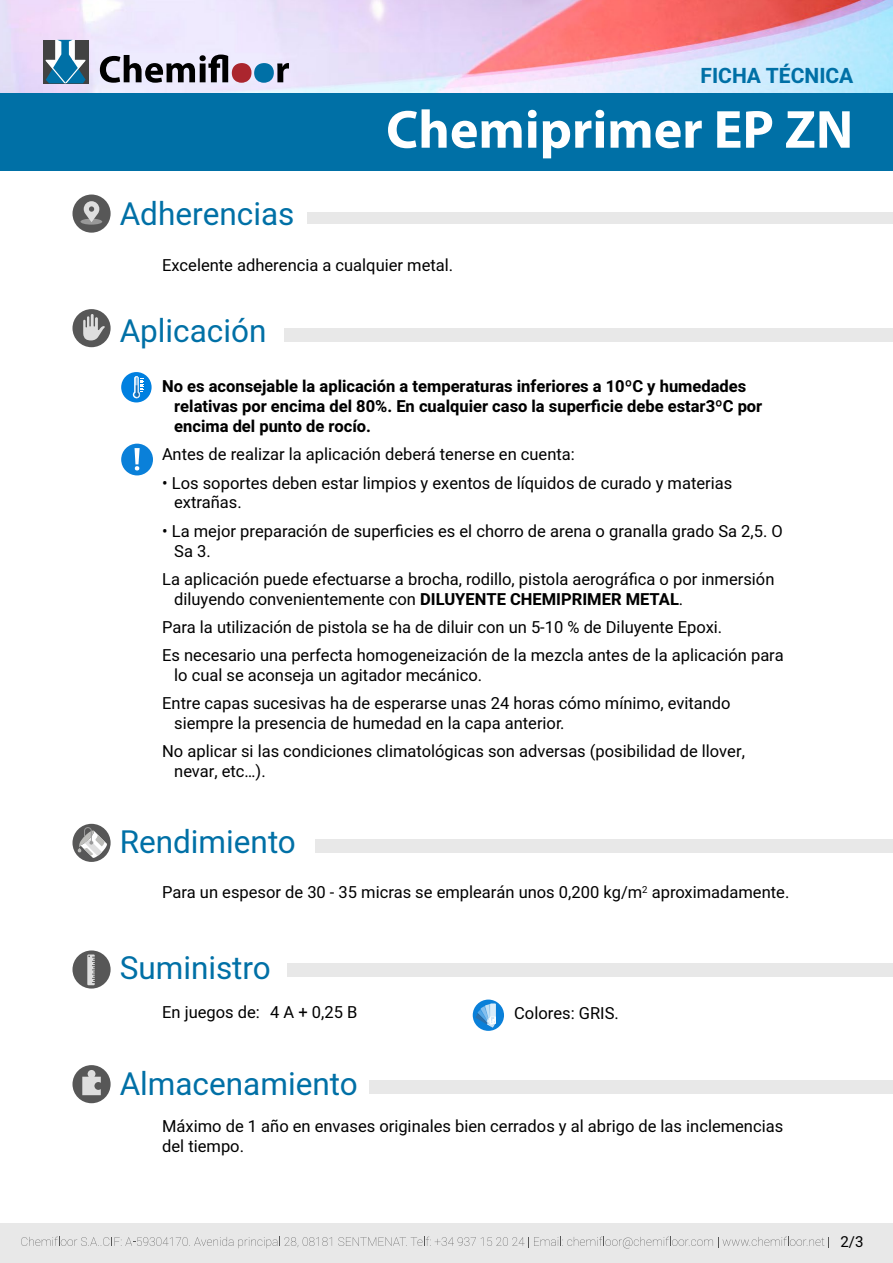
<style>
.page{position:relative;width:893px;height:1263px;background:#fff}
.page>*{position:absolute;margin:0;border:0;box-sizing:border-box;transform-origin:0 0}
.t1{font:700 54px "Myriad Hebrew";color:#fff}
.t2{font:31.5px "Heebo";color:#0070a6}
.t3{font:700 21px "Heebo";color:#0070a6}
.t4{font:16.5px/19.8px "Heebo";color:#000}
.t5{font:700 16.5px/19.8px "Heebo";color:#000}
.t6{font:15px "Heebo";color:#000}
.s1{font-weight:700}
</style>
<div class="page">
<img style="left:0;top:0;width:893px;height:94px">
<div style="left:0;top:94px;width:893px;height:77px;background:#0070a6"></div>
<svg style="left:100px;top:55px;width:189px;height:28px"></svg>
<div style="left:234px;top:64px;width:16px;height:17px;background:#ab262e;border-radius:50%"></div>
<div style="left:258px;top:66px;width:13px;height:15px;background:#0070a6;border-radius:50%"></div>
<div style="left:43px;top:40px;width:45px;height:43px;background:#424242"></div>
<svg style="left:46px;top:40px;width:40px;height:43px"></svg>
<div style="left:0;top:1223px;width:893px;height:40px;background:#e8e8e8"></div>
<svg style="left:21px;top:1237px;width:311px;height:11px"></svg>
<svg style="left:338px;top:1237px;width:491px;height:11px"></svg>
<svg style="left:72px;top:824px;width:39px;height:38px"></svg>
<svg style="left:77px;top:827px;width:31px;height:32px"></svg>
<div style="left:315px;top:839px;width:578px;height:13px;background:#e8e8e8"></div>
<div style="left:72px;top:950px;width:39px;height:38px;background:#575757;border-radius:50%"></div>
<svg style="left:87px;top:954px;width:8px;height:31px"></svg>
<div style="left:287px;top:963px;width:606px;height:13px;background:#e8e8e8"></div>
<svg style="left:473px;top:999px;width:31px;height:32px"></svg>
<svg style="left:476px;top:1004px;width:20px;height:23px"></svg>
<div style="left:285px;top:328px;width:608px;height:14px;background:#e8e8e8"></div>
<div style="left:72px;top:309px;width:39px;height:38px;background:#575757;border-radius:50%"></div>
<svg style="left:83px;top:314px;width:22px;height:26px"></svg>
<div style="left:121px;top:372px;width:31px;height:30px;background:#0080e0;border-radius:50%"></div>
<svg style="left:133px;top:376px;width:10px;height:22px"></svg>
<div style="left:121px;top:444px;width:32px;height:31px;background:#0a80d9;border-radius:50%"></div>
<svg style="left:135px;top:448px;width:5px;height:22px"></svg>
<div style="left:72px;top:195px;width:39px;height:38px;background:#575757;border-radius:50%"></div>
<div style="left:81px;top:219px;width:21px;height:6px;background:#999;border-radius:50%"></div>
<svg style="left:84px;top:201px;width:15px;height:21px"></svg>
<div style="left:308px;top:212px;width:585px;height:11px;background:#e8e8e8"></div>
<div style="left:370px;top:1080px;width:523px;height:14px;background:#e8e8e8"></div>
<div style="left:72px;top:1065px;width:39px;height:38px;background:#575757;border-radius:50%"></div>
<svg style="left:82px;top:1070px;width:19px;height:25px"></svg>
<p class="t3" style="left:701px;top:61px;width:154px">FICHA TÉCNICA</p>
<h1 class="t1" style="left:386px;top:99px;width:469px">Chemiprimer EP ZN</h1>
<h2 class="t2" style="left:120px;top:192px;width:176px">Adherencias</h2>
<p class="t4" style="left:162px;top:255px;width:292px">Excelente adherencia a cualquier metal.</p>
<h2 class="t2" style="left:120px;top:309px;width:148px">Aplicación</h2>
<p class="t5" style="left:174px;top:377px;width:590px;text-indent:-12px">No es aconsejable la aplicación a temperaturas inferiores a 10ºC y humedades relativas por encima del 80%. En cualquier caso la superficie debe estar3ºC por encima del punto de rocío.</p>
<p class="t4" style="left:162px;top:445px;width:414px">Antes de realizar la aplicación deberá tenerse en cuenta:</p>
<p class="t4" style="left:174px;top:473px;width:560px;text-indent:-12px">• Los soportes deben estar limpios y exentos de líquidos de curado y materias extrañas.</p>
<p class="t4" style="left:174px;top:521px;width:610px;text-indent:-12px">• La mejor preparación de superficies es el chorro de arena o granalla grado Sa 2,5. O<br>Sa 3.</p>
<p class="t4" style="left:174px;top:569px;width:602px;text-indent:-12px">La aplicación puede efectuarse a brocha, rodillo, pistola aerográfica o por inmersión diluyendo convenientemente con <span class="s1">DILUYENTE CHEMIPRIMER METAL</span>.</p>
<p class="t4" style="left:162px;top:613px;width:623px;line-height:28.3px">Para la utilización de pistola se ha de diluir con un 5-10 % de Diluyente Epoxi.<br>Es necesario una perfecta homogeneización de la mezcla antes de la aplicación para</p>
<p class="t4" style="left:162px;top:661px;width:570px;line-height:28.3px;text-indent:12px">lo cual se aconseja un agitador mecánico.<br>Entre capas sucesivas ha de esperarse unas 24 horas cómo mínimo, evitando</p>
<p class="t4" style="left:162px;top:709px;width:584px;line-height:28.3px;text-indent:12px">siempre la presencia de humedad en la capa anterior.<br>No aplicar si las condiciones climatológicas son adversas (posibilidad de llover,</p>
<p class="t4" style="left:174px;top:761px;width:93px">nevar, etc…).</p>
<h2 class="t2" style="left:120px;top:820px;width:178px">Rendimiento</h2>
<p class="t4" style="left:162px;top:882px;width:629px">Para un espesor de 30 - 35 micras se emplearán unos 0,200 kg/m<sup>2</sup> aproximadamente.</p>
<h2 class="t2" style="left:120px;top:946px;width:153px">Suministro</h2>
<p class="t4" style="left:162px;top:1002px;width:197px">En juegos de: 4 A + 0,25 B</p>
<p class="t4" style="left:514px;top:1003px;width:106px">Colores: GRIS.</p>
<h2 class="t2" style="left:120px;top:1061px;width:239px">Almacenamiento</h2>
<p class="t4" style="left:162px;top:1116px;width:622px">Máximo de 1 año en envases originales bien cerrados y al abrigo de las inclemencias del tiempo.</p>
<p class="t6" style="left:840px;top:1231px;width:25px">2/3</p>
</div>
